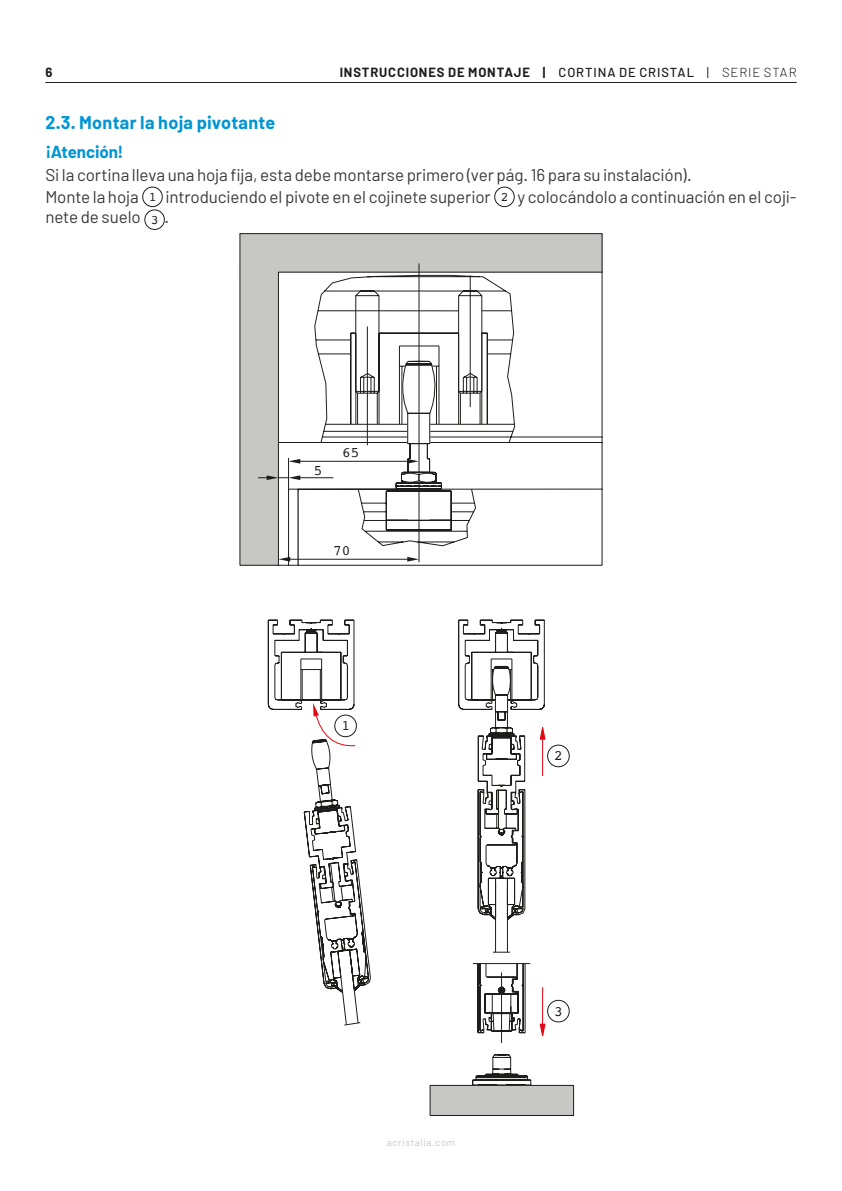
<style>
.page{position:relative;width:842px;height:1191px;background:#fff}
.page>*{position:absolute;margin:0;border:0;box-sizing:border-box;transform-origin:0 0}
.t1{font:700 18px "Barlow";letter-spacing:.015em;color:#0095d4}
.t2{font:17px/22.2px "Barlow";letter-spacing:-.005em;color:#3b3a3a}
.t3{font:700 17px "Barlow";letter-spacing:-.01em;color:#0095d4}
.t4{font:14.4px "Courier";color:#1d1d1b}
.t5{font:700 13px "Barlow";letter-spacing:.065em;color:#1d1d1b}
.t6{font:10px "Barlow";letter-spacing:.055em;color:#c7c7c6}
.s1{font-weight:500}
.s2{font-weight:400}
.s3{font-weight:300}
.s4{font-family:"Courier";font-size:13px;color:#1d1d1b}
</style>
<div class="page">
<hr style="left:45px;top:82px;width:752px;height:1px;background:#1d1d1b">
<div style="left:142px;top:187px;width:21px;height:20px;border:1px solid #1d1d1b;border-radius:50%"></div>
<div style="left:494px;top:187px;width:20px;height:20px;border:1px solid #1d1d1b;border-radius:50%"></div>
<div style="left:145px;top:210px;width:20px;height:20px;border:1px solid #1d1d1b;border-radius:50%"></div>
<svg style="left:242px;top:235px;width:358px;height:328px"></svg>
<svg style="left:269px;top:233px;width:200px;height:883px"></svg>
<svg style="left:268px;top:619px;width:103px;height:406px"></svg>
<svg style="left:458px;top:619px;width:88px;height:333px"></svg>
<svg style="left:430px;top:963px;width:144px;height:153px"></svg>
<div style="left:334px;top:715px;width:23px;height:22px;border:1px solid #1d1d1b;border-radius:50%"></div>
<div style="left:547px;top:745px;width:22px;height:22px;border:1px solid #1d1d1b;border-radius:50%"></div>
<div style="left:547px;top:1000px;width:22px;height:22px;border:1px solid #1d1d1b;border-radius:50%"></div>
<p class="t5" style="left:45px;top:64px;width:8px">6</p>
<p class="t5" style="left:340px;top:64px;width:458px">INSTRUCCIONES DE MONTAJE | <span class="s1">CORTINA DE CRISTAL</span> <span class="s2">|</span> <span class="s3">SERIE STAR</span></p>
<p class="t1" style="left:45px;top:111px;width:231px">2.3. Montar la hoja pivotante</p>
<p class="t3" style="left:45px;top:142px;width:80px">¡Atención!</p>
<p class="t2" style="left:45px;top:163px;width:753px">Si la cortina lleva una hoja fija, esta debe montarse primero (ver pág. 16 para su instalación).<br>Monte la hoja <span class="s4">1</span> introduciendo el pivote en el cojinete superior <span class="s4">2</span> y colocándolo a continuación en el coji-</p>
<p class="t2" style="left:45px;top:205px;width:125px">nete de suelo <span class="s4">3</span> .</p>
<p class="t4" style="left:314px;top:459px;width:10px">5</p>
<p class="t4" style="left:342px;top:441px;width:19px">65</p>
<p class="t4" style="left:333px;top:539px;width:19px">70</p>
<p class="t4" style="left:341px;top:714px;width:10px">1</p>
<p class="t6" style="left:387px;top:1135px;width:70px">acristalia.com</p>
<p class="t4" style="left:554px;top:744px;width:10px">2</p>
<p class="t4" style="left:554px;top:1000px;width:10px">3</p>
</div>
